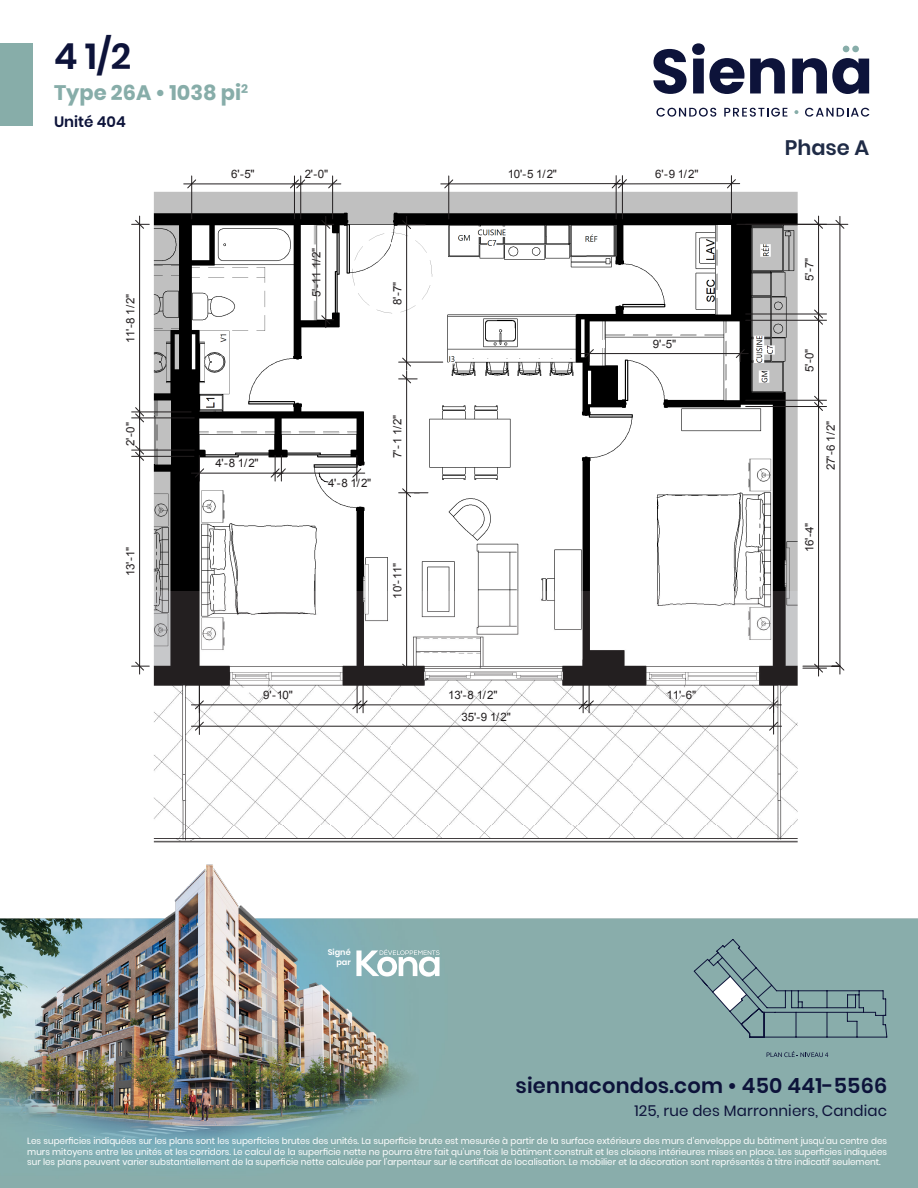
<style>
.page{position:relative;width:918px;height:1188px;background:#fff}
.page>*{position:absolute;margin:0;border:0;box-sizing:border-box;transform-origin:0 0}
.t1{font:600 36px "Poppins";color:#0d133a}
.t2{font:600 21px "Poppins";letter-spacing:.01em;color:#0d133a}
.t3{font:700 21px "Poppins";color:#87ada9}
.t4{font:600 21px "Poppins";color:#1f2b46}
.t5{font:15px "Poppins";letter-spacing:.01em;color:#0d133a}
.t6{font:600 15px "Poppins";color:#0d133a}
.t7{font:11.55px "Arial";letter-spacing:-.015em;color:#231f20}
.t8{font:9px/10.5px "Poppins";color:#fff;text-align:justify}
.t9{font:600 8.1px "Poppins";color:#fff}
</style>
<div class="page">
<img style="left:0;top:864px;width:918px;height:324px">
<svg style="left:843px;top:46px;width:6px;height:6px"></svg>
<div style="left:852px;top:46px;width:7px;height:6px;background:#87ada9;border-radius:50%"></div>
<svg style="left:653px;top:43px;width:91px;height:51px"></svg>
<svg style="left:750px;top:58px;width:35px;height:35px"></svg>
<svg style="left:792px;top:58px;width:77px;height:36px"></svg>
<svg style="left:794px;top:110px;width:4px;height:4px"></svg>
<svg style="left:656px;top:108px;width:60px;height:9px"></svg>
<svg style="left:724px;top:108px;width:63px;height:9px"></svg>
<svg style="left:805px;top:108px;width:64px;height:9px"></svg>
<svg style="left:356px;top:949px;width:84px;height:28px"></svg>
<svg style="left:131px;top:175px;width:718px;height:668px"></svg>
<div style="left:0;top:43px;width:32px;height:83px;background:#87ada9"></div>
<svg style="left:693px;top:939px;width:195px;height:99px;background:#84a4a5"></svg>
<svg style="left:767px;top:1051px;width:61px;height:6px"></svg>
<p class="t1" style="left:54px;top:36px;width:79px">4 1/2</p>
<p class="t3" style="left:54px;top:80px;width:196px">Type 26A • 1038 pi<sup>2</sup></p>
<p class="t6" style="left:54px;top:113px;width:73px">Unité 404</p>
<p class="t7" style="left:123px;top:343px;width:51px;rotate:-90deg">11'-8 1/2"</p>
<p class="t7" style="left:231px;top:167px;width:25px">6'-5"</p>
<p class="t7" style="left:305px;top:167px;width:25px">2'-0"</p>
<p class="t7" style="left:309px;top:297px;width:51px;rotate:-90deg">5'-11 1/2"</p>
<p class="t7" style="left:390px;top:305px;width:25px;rotate:-90deg">8'-7"</p>
<p class="t7" style="left:123px;top:446px;width:25px;rotate:-90deg">2'-0"</p>
<p class="t7" style="left:123px;top:576px;width:31px;rotate:-90deg">13'-1"</p>
<p class="t7" style="left:215px;top:456px;width:45px">4'-8 1/2"</p>
<p class="t7" style="left:328px;top:475px;width:45px">4'-8 1/2"</p>
<p class="t7" style="left:390px;top:458px;width:45px;rotate:-90deg">7'-1 1/2"</p>
<p class="t7" style="left:390px;top:599px;width:37px;rotate:-90deg">10'-11"</p>
<p class="t7" style="left:508px;top:167px;width:51px">10'-5 1/2"</p>
<p class="t7" style="left:655px;top:166px;width:45px">6'-9 1/2"</p>
<p class="t7" style="left:653px;top:336px;width:25px">9'-5"</p>
<p class="t7" style="left:263px;top:688px;width:31px">9'-10"</p>
<p class="t7" style="left:448px;top:688px;width:51px">13'-8 1/2"</p>
<p class="t7" style="left:667px;top:688px;width:31px">11'-6"</p>
<p class="t7" style="left:462px;top:709px;width:51px">35'-9 1/2"</p>
<p class="t4" style="left:785px;top:135px;width:86px">Phase A</p>
<p class="t7" style="left:802px;top:281px;width:25px;rotate:-90deg">5'-7"</p>
<p class="t7" style="left:802px;top:372px;width:25px;rotate:-90deg">5'-0"</p>
<p class="t7" style="left:823px;top:470px;width:51px;rotate:-90deg">27'-6 1/2"</p>
<p class="t7" style="left:802px;top:552px;width:31px;rotate:-90deg">16'-4"</p>
<p class="t9" style="left:328px;top:948px;width:24px">Signé</p>
<p class="t9" style="left:336px;top:958px;width:16px">par</p>
<p class="t2" style="left:516px;top:1074px;width:373px">siennacondos.com • 450 441-5566</p>
<p class="t5" style="left:634px;top:1102px;width:254px">125, rue des Marronniers, Candiac</p>
<p class="t8" style="left:27px;top:1136px;width:861px">Les superficies indiquées sur les plans sont les superficies brutes des unités. La superficie brute est mesurée à partir de la surface extérieure des murs d’enveloppe du bâtiment jusqu’au centre des murs mitoyens entre les unités et les corridors. Le calcul de la superficie nette ne pourra être fait qu’une fois le bâtiment construit et les cloisons intérieures mises en place. Les superficies indiquées sur les plans peuvent varier substantiellement de la superficie nette calculée par l’arpenteur sur le certificat de localisation. Le mobilier et la décoration sont représentés à titre indicatif seulement.</p>
</div>
